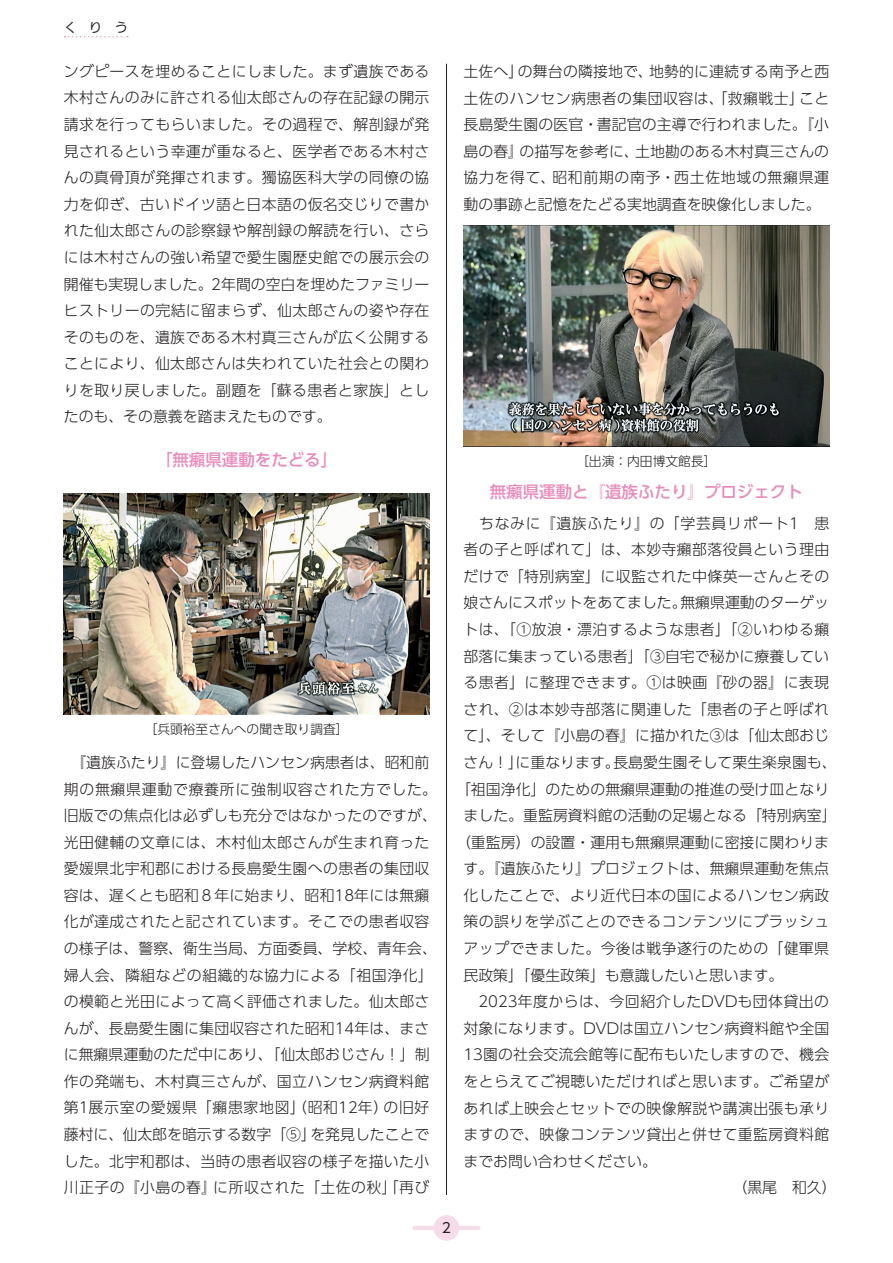
<style>
.page{position:relative;width:893px;height:1263px;background:#fff}
.page>*{position:absolute;margin:0;border:0;box-sizing:border-box;transform-origin:0 0}
.t1{font:500 16.5px "UD Shin Go Pro";color:#e78dbb}
.t2{font:300 14.85px/26.5px "UD Shin Go Pro";letter-spacing:.025em;color:#231f20;text-align:justify}
.t3{font:300 14.85px "UD Shin Go Pro";letter-spacing:.005em;color:#231f20}
.t4{font:300 14.85px "UD Shin Go Pro";color:#231f20}
.t5{font:300 14.85px "UD Shin Go Pro";letter-spacing:.05em;color:#231f20}
.t6{font:13.8px "UD Shin Go Pro";color:#231f20}
.t7{font:300 12.75px "UD Shin Go Pro";color:#231f20}
.t8{font:100 12.75px "Iwa UD Go Dsp Pro";color:#231f20}
</style>
<div class="page">
<hr style="left:446px;top:64px;width:1px;height:1131px;background:#231f20">
<img style="left:64px;top:493px;width:365px;height:221px">
<img style="left:463px;top:225px;width:366px;height:221px">
<hr style="left:415px;top:1226px;width:63px;height:4px;background:#f6dbe9">
<div style="left:434px;top:1215px;width:25px;height:26px;background:#f6dbe9;border-radius:50%"></div>
<svg style="left:64px;top:36px;width:64px;height:1px"></svg>
<p class="t8" style="left:64px;top:19px;width:65px">く　り　う</p>
<p class="t2" style="left:64px;top:57px;width:367px">ングピースを埋めることにしました。まず遺族である木村さんのみに許される仙太郎さんの存在記録の開示請求を行ってもらいました。その過程で、解剖録が発見されるという幸運が重なると、医学者である木村さんの真骨頂が発揮されます。獨協医科大学の同僚の協力を仰ぎ、古いドイツ語と日本語の仮名交じりで書かれた仙太郎さんの診察録や解剖録の解読を行い、さらには木村さんの強い希望で愛生園歴史館での展示会の開催も実現しました。2年間の空白を埋めたファミリーヒストリーの完結に留まらず、仙太郎さんの姿や存在そのものを、遺族である木村真三さんが広く公開することにより、仙太郎さんは失われていた社会との関わりを取り戻しました。副題を「蘇る患者と家族」としたのも、その意義を踏まえたものです。</p>
<p class="t1" style="left:156px;top:447px;width:183px">「無癩県運動をたどる」</p>
<p class="t7" style="left:145px;top:719px;width:206px">［兵頭裕至さんへの聞き取り調査］</p>
<p class="t2" style="left:64px;top:748px;width:375px;text-align:left">　『遺族ふたり』に登場したハンセン病患者は、昭和前期の無癩県運動で療養所に強制収容された方でした。旧版での焦点化は必ずしも充分ではなかったのですが、光田健輔の文章には、木村仙太郎さんが生まれ育った愛媛県北宇和郡における長島愛生園への患者の集団収容は、遅くとも昭和８年に始まり、昭和18年には無癩化が達成されたと記されています。そこでの患者収容の様子は、警察、衛生当局、方面委員、学校、青年会、婦人会、隣組などの組織的な協力による「祖国浄化」の模範と光田によって高く評価されました。仙太郎さんが、長島愛生園に集団収容された昭和14年は、まさに無癩県運動のただ中にあり、「仙太郎おじさん！」制作の発端も、木村真三さんが、国立ハンセン病資料館第1展示室の愛媛県「癩患家地図」（昭和12年）の旧好藤村に、仙太郎を暗示する数字「⑤」を発見したことでした。北宇和郡は、当時の患者収容の様子を描いた小川正子の『小島の春』に所収された「土佐の秋」「再び</p>
<p class="t6" style="left:442px;top:1217px;width:11px">2</p>
<p class="t2" style="left:463px;top:57px;width:367px">土佐へ」の舞台の隣接地で、地勢的に連続する南予と西土佐のハンセン病患者の集団収容は、「救癩戦士」こと長島愛生園の医官・書記官の主導で行われました。『小島の春』の描写を参考に、土地勘のある木村真三さんの協力を得て、昭和前期の南予・西土佐地域の無癩県運動の事跡と記憶をたどる実地調査を映像化しました。</p>
<p class="t7" style="left:576px;top:451px;width:142px">［出演：内田博文館長］</p>
<p class="t1" style="left:490px;top:479px;width:315px">無癩県運動と『遺族ふたり』プロジェクト</p>
<p class="t5" style="left:463px;top:511px;width:367px">　ちなみに『遺族ふたり』の「学芸員リポート1　患</p>
<p class="t2" style="left:463px;top:536px;width:367px">者の子と呼ばれて」は、本妙寺癩部落役員という理由</p>
<p class="t2" style="left:463px;top:562px;width:367px">だけで「特別病室」に収監された中條英一さんとその</p>
<p class="t4" style="left:463px;top:591px;width:367px">娘さんにスポットをあてました。無癩県運動のターゲッ</p>
<p class="t2" style="left:463px;top:616px;width:367px">トは、「①放浪・漂泊するような患者」「②いわゆる癩</p>
<p class="t3" style="left:463px;top:644px;width:367px">部落に集まっている患者」「③自宅で秘かに療養してい</p>
<p class="t2" style="left:463px;top:669px;width:367px">る患者」に整理できます。①は映画『砂の器』に表現</p>
<p class="t2" style="left:463px;top:695px;width:367px">され、②は本妙寺部落に関連した「患者の子と呼ばれ</p>
<p class="t3" style="left:463px;top:724px;width:367px">て」、そして『小島の春』に描かれた③は「仙太郎おじ</p>
<p class="t4" style="left:463px;top:750px;width:375px">さん！」に重なります。長島愛生園そして栗生楽泉園も、</p>
<p class="t3" style="left:456px;top:777px;width:375px">「祖国浄化」のための無癩県運動の推進の受け皿となり</p>
<p class="t3" style="left:463px;top:803px;width:375px">ました。重監房資料館の活動の足場となる「特別病室」</p>
<p class="t3" style="left:456px;top:830px;width:375px">（重監房）の設置・運用も無癩県運動に密接に関わりま</p>
<p class="t3" style="left:463px;top:857px;width:367px">す。『遺族ふたり』プロジェクトは、無癩県運動を焦点</p>
<p class="t2" style="left:463px;top:881px;width:367px">化したことで、より近代日本の国によるハンセン病政</p>
<p class="t2" style="left:463px;top:908px;width:367px">策の誤りを学ぶことのできるコンテンツにブラッシュ</p>
<p class="t2" style="left:463px;top:934px;width:367px">アップできました。今後は戦争遂行のための「健軍県</p>
<p class="t4" style="left:463px;top:963px;width:321px">民政策」「優生政策」も意識したいと思います。</p>
<p class="t2" style="left:463px;top:988px;width:367px">　2023年度からは、今回紹介したDVDも団体貸出の</p>
<p class="t2" style="left:463px;top:1014px;width:367px">対象になります。DVDは国立ハンセン病資料館や全国</p>
<p class="t2" style="left:463px;top:1041px;width:367px">13園の社会交流会館等に配布もいたしますので、機会</p>
<p class="t2" style="left:463px;top:1067px;width:367px">をとらえてご視聴いただければと思います。ご希望が</p>
<p class="t2" style="left:463px;top:1094px;width:367px">あれば上映会とセットでの映像解説や講演出張も承り</p>
<p class="t2" style="left:463px;top:1121px;width:367px">ますので、映像コンテンツ貸出と併せて重監房資料館</p>
<p class="t4" style="left:463px;top:1149px;width:195px">までお問い合わせください。</p>
<p class="t2" style="left:732px;top:1174px;width:106px">（黒尾　和久）</p>
</div>
